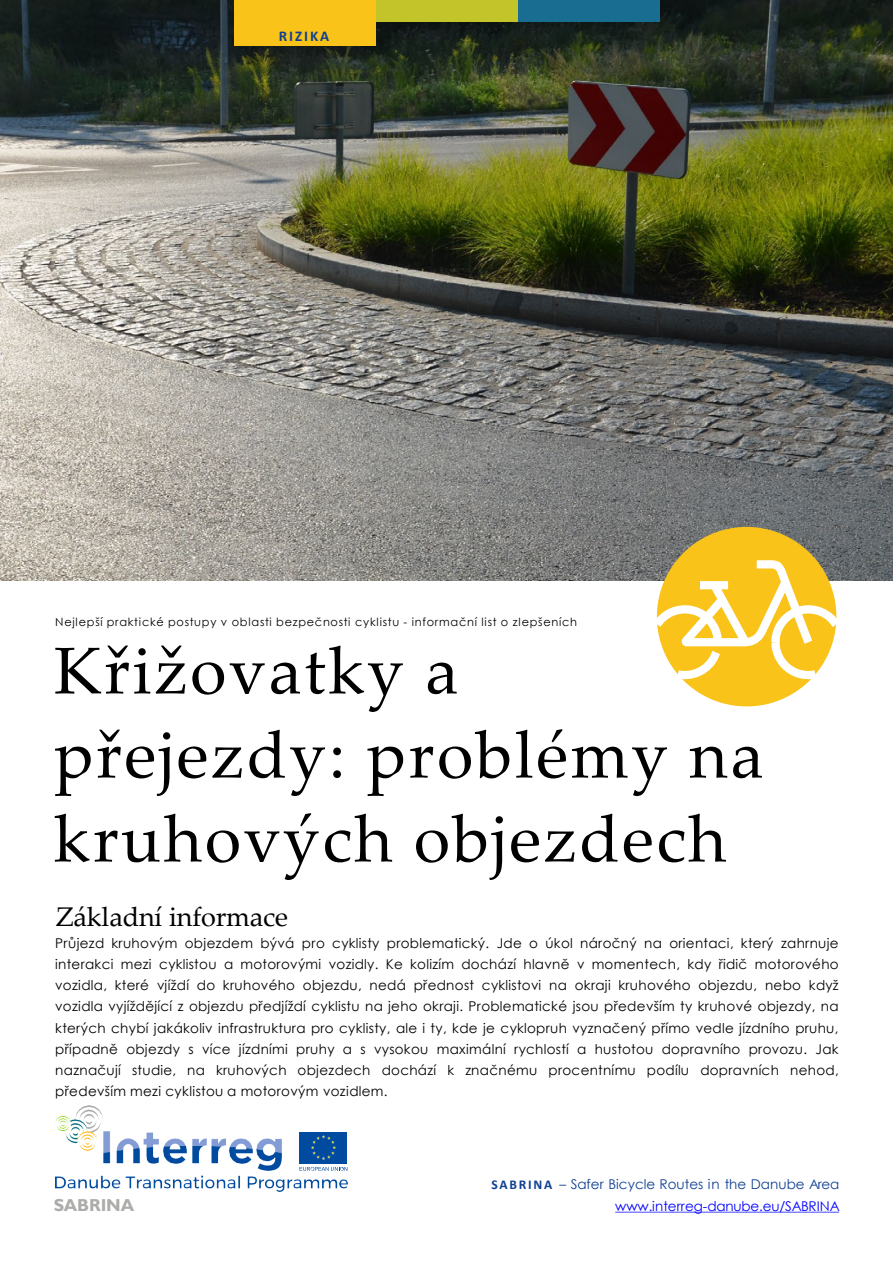
<style>
.page{position:relative;width:893px;height:1264px;background:#fff}
.page>*{position:absolute;margin:0;border:0;box-sizing:border-box;transform-origin:0 0}
.t1{font:66px/84px "Palatino Linotype";letter-spacing:.04em;color:#000}
.t2{font:27px "Palatino Linotype";letter-spacing:-.005em;color:#000}
.t3{font:700 17.25px "Gill Sans";letter-spacing:-.01em;color:#acacaa}
.t4{font:700 15px "Calibri";letter-spacing:.13em;color:#0f3f93}
.t5{font:13.5px/21px "Century Gothic";letter-spacing:.025em;color:#000;text-align:justify}
.t6{font:13.5px "Century Gothic";color:#0f3f93}
.t7{font:13.5px "Century Gothic";letter-spacing:-.005em;color:#00f}
.t8{font:11.4px "Century Gothic";letter-spacing:.065em;color:#000}
.s1{font-family:"Calibri";font-weight:700}
</style>
<div class="page">
<img style="left:0;top:0;width:892px;height:580px">
<img style="left:55px;top:1105px;width:292px;height:86px">
<div style="left:299px;top:1131px;width:48px;height:32px;background:#004ba0"></div>
<img style="left:311px;top:1135px;width:24px;height:24px">
<svg style="left:299px;top:1166px;width:48px;height:4px"></svg>
<svg style="left:615px;top:1211px;width:224px;height:1px"></svg>
<div style="left:376px;top:0;width:141px;height:22px;background:#c2c42a"></div>
<div style="left:234px;top:0;width:142px;height:46px;background:#f9c31a"></div>
<div style="left:517px;top:0;width:142px;height:22px;background:#186d90"></div>
<svg style="left:645px;top:526px;width:202px;height:180px"></svg>
<div style="left:700px;top:581px;width:28px;height:8px;background:#fff"></div>
<p class="t4" style="left:278px;top:26px;width:52px">RIZIKA</p>
<p class="t8" style="left:55px;top:613px;width:523px">Nejlepší praktické postupy v oblasti bezpečnosti cyklistu - informační list o zlepšeních</p>
<p class="t1" style="left:54px;top:626px;width:711px">Křižovatky a přejezdy: problémy na kruhových objezdech</p>
<p class="t2" style="left:56px;top:897px;width:234px">Základní informace</p>
<p class="t5" style="left:55px;top:932px;width:785px">Průjezd kruhovým objezdem bývá pro cyklisty problematický. Jde o úkol náročný na orientaci, který zahrnuje interakci mezi cyklistou a motorovými vozidly. Ke kolizím dochází hlavně v momentech, kdy řidič motorového vozidla, které vjíždí do kruhového objezdu, nedá přednost cyklistovi na okraji kruhového objezdu, nebo když vozidla vyjíždějící z objezdu předjíždí cyklistu na jeho okraji. Problematické jsou především ty kruhové objezdy, na kterých chybí jakákoliv infrastruktura pro cyklisty, ale i ty, kde je cyklopruh vyznačený přímo vedle jízdního pruhu, případně objezdy s více jízdními pruhy a s vysokou maximální rychlostí a hustotou dopravního provozu. Jak naznačují studie, na kruhových objezdech dochází k značnému procentnímu podílu dopravních nehod, především mezi cyklistou a motorovým vozidlem.</p>
<p class="t3" style="left:54px;top:1194px;width:82px">SABRINA</p>
<p class="t6" style="left:491px;top:1174px;width:349px"><span class="s1">SABRINA</span> – Safer Bicycle Routes in the Danube Area</p>
<p class="t7" style="left:615px;top:1195px;width:226px">www.interreg-danube.eu/SABRINA</p>
</div>
